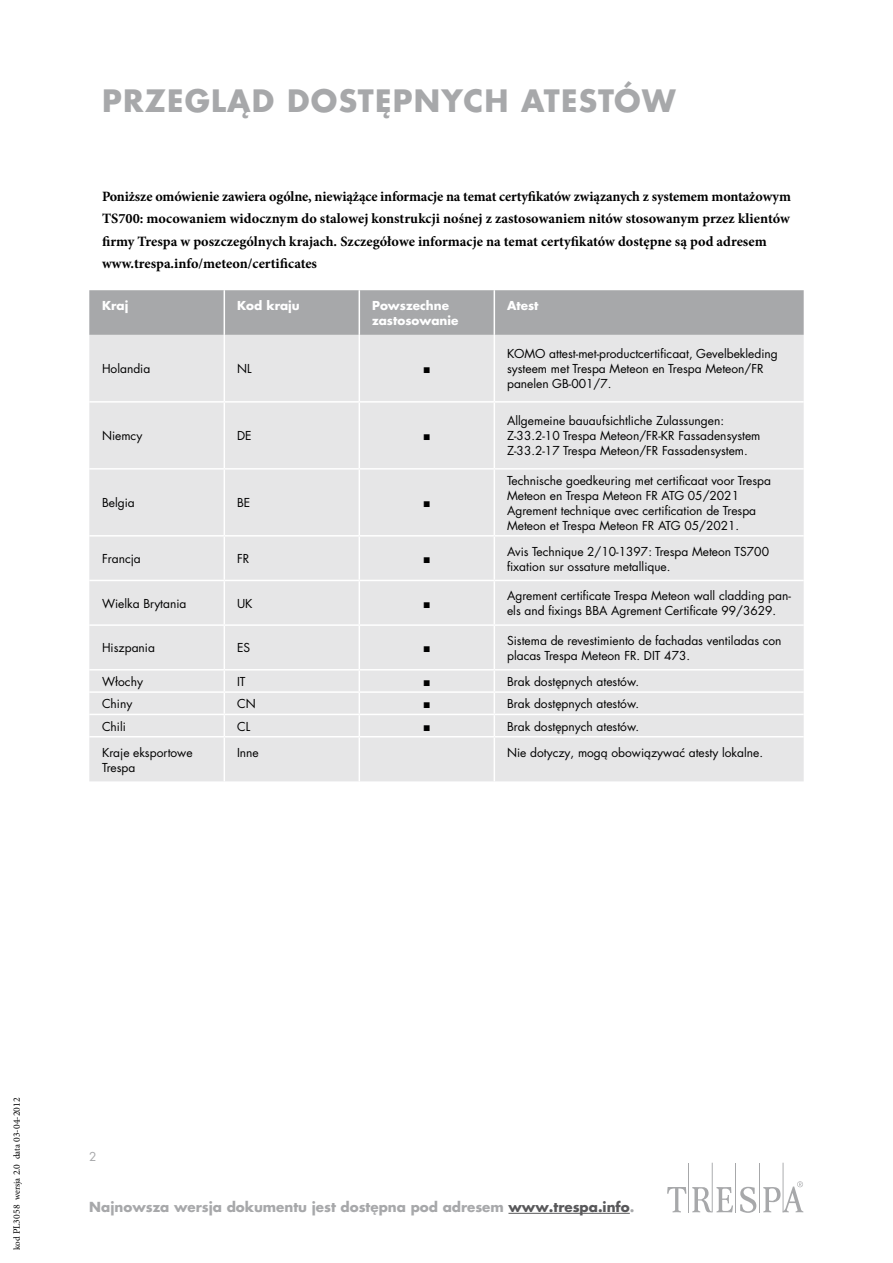
<style>
.page{position:relative;width:893px;height:1263px;background:#fff}
.page>*{position:absolute;margin:0;border:0;box-sizing:border-box;transform-origin:0 0}
.t1{font:700 30px "Futura LT Pro";letter-spacing:.04em;color:#a7a8aa}
.t2{font:700 14.25px/22.4px "Minion Pro";letter-spacing:-.005em;color:#000}
.t3{font:700 13.5px "Futura LT Pro";color:#a7a8aa}
.t4{font:12px/15px "Futura LT Pro";color:#000}
.t5{font:12px "TR Futura";color:#000}
.t6{font:700 12px/15px "TR Futura";color:#fff}
.t7{font:12px "TR Futura";color:#a7a8aa}
.t8{font:9.75px "Minion Pro";color:#000}
.s1{font-size:9px}
.s2{font-family:"TR Minion"}
.s3{color:#58585a}
</style>
<div class="page">
<hr style="left:759px;top:1163px;width:1px;height:49px;background:#a7a8aa">
<hr style="left:783px;top:1163px;width:1px;height:49px;background:#a7a8aa">
<hr style="left:735px;top:1163px;width:1px;height:49px;background:#a7a8aa">
<hr style="left:712px;top:1163px;width:1px;height:49px;background:#a7a8aa">
<hr style="left:688px;top:1163px;width:1px;height:49px;background:#a7a8aa">
<svg style="left:740px;top:1187px;width:16px;height:26px"></svg>
<svg style="left:667px;top:1187px;width:19px;height:25px"></svg>
<svg style="left:692px;top:1187px;width:41px;height:25px"></svg>
<svg style="left:763px;top:1181px;width:40px;height:31px"></svg>
<hr style="left:508px;top:1213px;width:122px;height:1px;background:#58585a">
<div style="left:89px;top:290px;width:715px;height:45px;background:#a7a8aa"></div>
<div style="left:89px;top:335px;width:715px;height:446px;background:#e6e6e7"></div>
<hr style="left:224px;top:290px;width:1px;height:45px;background:#fff">
<hr style="left:359px;top:290px;width:1px;height:45px;background:#fff">
<hr style="left:494px;top:290px;width:1px;height:45px;background:#fff">
<hr style="left:224px;top:335px;width:1px;height:66px;background:#fff">
<hr style="left:359px;top:335px;width:1px;height:66px;background:#fff">
<hr style="left:494px;top:335px;width:1px;height:66px;background:#fff">
<hr style="left:224px;top:403px;width:1px;height:65px;background:#fff">
<hr style="left:359px;top:403px;width:1px;height:65px;background:#fff">
<hr style="left:494px;top:403px;width:1px;height:65px;background:#fff">
<hr style="left:224px;top:470px;width:1px;height:65px;background:#fff">
<hr style="left:359px;top:470px;width:1px;height:65px;background:#fff">
<hr style="left:494px;top:470px;width:1px;height:65px;background:#fff">
<hr style="left:224px;top:536px;width:1px;height:44px;background:#fff">
<hr style="left:359px;top:536px;width:1px;height:44px;background:#fff">
<hr style="left:494px;top:536px;width:1px;height:44px;background:#fff">
<hr style="left:224px;top:581px;width:1px;height:43px;background:#fff">
<hr style="left:359px;top:581px;width:1px;height:43px;background:#fff">
<hr style="left:494px;top:581px;width:1px;height:43px;background:#fff">
<hr style="left:224px;top:626px;width:1px;height:43px;background:#fff">
<hr style="left:359px;top:626px;width:1px;height:43px;background:#fff">
<hr style="left:494px;top:626px;width:1px;height:43px;background:#fff">
<svg style="left:224px;top:670px;width:1px;height:66px"></svg>
<svg style="left:359px;top:670px;width:1px;height:66px"></svg>
<svg style="left:494px;top:670px;width:1px;height:66px"></svg>
<hr style="left:224px;top:737px;width:1px;height:44px;background:#fff">
<hr style="left:359px;top:737px;width:1px;height:44px;background:#fff">
<hr style="left:494px;top:737px;width:1px;height:44px;background:#fff">
<hr style="left:89px;top:401px;width:135px;height:2px;background:#fff">
<hr style="left:224px;top:401px;width:135px;height:2px;background:#fff">
<hr style="left:359px;top:401px;width:135px;height:2px;background:#fff">
<hr style="left:494px;top:401px;width:310px;height:2px;background:#fff">
<hr style="left:89px;top:468px;width:135px;height:2px;background:#fff">
<hr style="left:224px;top:468px;width:135px;height:2px;background:#fff">
<hr style="left:359px;top:468px;width:135px;height:2px;background:#fff">
<hr style="left:494px;top:468px;width:310px;height:2px;background:#fff">
<hr style="left:89px;top:535px;width:135px;height:1px;background:#fff">
<hr style="left:224px;top:535px;width:135px;height:1px;background:#fff">
<hr style="left:359px;top:535px;width:135px;height:1px;background:#fff">
<hr style="left:494px;top:535px;width:310px;height:1px;background:#fff">
<hr style="left:89px;top:580px;width:135px;height:1px;background:#fff">
<hr style="left:224px;top:580px;width:135px;height:1px;background:#fff">
<hr style="left:359px;top:580px;width:135px;height:1px;background:#fff">
<hr style="left:494px;top:580px;width:310px;height:1px;background:#fff">
<hr style="left:89px;top:624px;width:135px;height:2px;background:#fff">
<hr style="left:224px;top:624px;width:135px;height:2px;background:#fff">
<hr style="left:359px;top:624px;width:135px;height:2px;background:#fff">
<hr style="left:494px;top:624px;width:310px;height:2px;background:#fff">
<hr style="left:89px;top:669px;width:135px;height:1px;background:#fff">
<hr style="left:224px;top:669px;width:135px;height:1px;background:#fff">
<hr style="left:359px;top:669px;width:135px;height:1px;background:#fff">
<hr style="left:494px;top:669px;width:310px;height:1px;background:#fff">
<hr style="left:89px;top:691px;width:135px;height:2px;background:#fff">
<hr style="left:224px;top:691px;width:135px;height:2px;background:#fff">
<hr style="left:359px;top:691px;width:135px;height:2px;background:#fff">
<hr style="left:494px;top:691px;width:310px;height:2px;background:#fff">
<hr style="left:89px;top:714px;width:135px;height:1px;background:#fff">
<hr style="left:224px;top:714px;width:135px;height:1px;background:#fff">
<hr style="left:359px;top:714px;width:135px;height:1px;background:#fff">
<hr style="left:89px;top:736px;width:135px;height:1px;background:#fff">
<hr style="left:224px;top:736px;width:135px;height:1px;background:#fff">
<hr style="left:359px;top:736px;width:135px;height:1px;background:#fff">
<hr style="left:494px;top:714px;width:310px;height:1px;background:#fff">
<hr style="left:494px;top:736px;width:310px;height:1px;background:#fff">
<h1 class="t1" style="left:102px;top:77px;width:41px">PRZE</h1>
<h1 class="t1" style="left:185px;top:77px;width:461px">GLĄD DOSTĘPNYCH ATESTÓW</h1>
<p class="t2" style="left:102px;top:186px;width:690px">Poniższe omówienie zawiera ogólne, niewiążące informacje na temat certyfikatów związanych z systemem montażowym TS700: mocowaniem widocznym do stalowej konstrukcji nośnej z zastosowaniem nitów stosowanym przez klientów firmy Trespa w poszczególnych krajach. Szczegółowe informacje na temat certyfikatów dostępne są pod adresem www.trespa.info/meteon/certificates</p>
<p class="t6" style="left:102px;top:298px;width:28px">Kraj</p>
<p class="t6" style="left:237px;top:298px;width:64px">Kod kraju</p>
<p class="t6" style="left:372px;top:298px;width:88px">Powszechne zastosowanie</p>
<p class="t6" style="left:507px;top:298px;width:33px">Atest</p>
<p class="t5" style="left:102px;top:360px;width:50px">Holandia</p>
<p class="t5" style="left:237px;top:360px;width:16px">NL</p>
<p class="t5" style="left:424px;top:360px;width:7px">防</p>
<p class="t4" style="left:507px;top:346px;width:272px">KOMO attest-met-productcertificaat, Gevelbekleding systeem met Trespa Meteon en Trespa Meteon/FR panelen GB-001/7.</p>
<p class="t5" style="left:102px;top:428px;width:42px">Niemcy</p>
<p class="t5" style="left:237px;top:428px;width:16px">DE</p>
<p class="t5" style="left:424px;top:428px;width:7px">防</p>
<p class="t5" style="left:102px;top:495px;width:34px">Belgia</p>
<p class="t5" style="left:237px;top:495px;width:15px">BE</p>
<p class="t5" style="left:424px;top:495px;width:7px">防</p>
<p class="t4" style="left:507px;top:413px;width:255px">Allgemeine bauaufsichtliche Zulassungen:<br>Z-33.2-10 Trespa Meteon/FR-KR Fassadensystem<br>Z-33.2-17 Trespa Meteon/FR Fassadensystem.</p>
<p class="t4" style="left:507px;top:473px;width:265px">Technische goedkeuring met certificaat voor Trespa Meteon en Trespa Meteon FR ATG 05/2021<br>Agrement technique avec certification de Trespa Meteon et Trespa Meteon FR ATG 05/2021.</p>
<p class="t5" style="left:102px;top:550px;width:40px">Francja</p>
<p class="t5" style="left:237px;top:550px;width:14px">FR</p>
<p class="t5" style="left:424px;top:550px;width:7px">防</p>
<p class="t4" style="left:507px;top:543px;width:263px">Avis Technique 2/10-1397: Trespa Meteon TS700 fixation sur ossature metallique.</p>
<p class="t5" style="left:102px;top:595px;width:86px">Wielka Brytania</p>
<p class="t5" style="left:237px;top:595px;width:17px">UK</p>
<p class="t5" style="left:424px;top:595px;width:7px">防</p>
<p class="t4" style="left:507px;top:588px;width:285px">Agrement certificate Trespa Meteon wall cladding pan&shy;els and fixings BBA Agrement Certificate 99/3629.</p>
<p class="t5" style="left:102px;top:640px;width:54px">Hiszpania</p>
<p class="t5" style="left:237px;top:640px;width:15px">ES</p>
<p class="t5" style="left:424px;top:640px;width:7px">防</p>
<p class="t4" style="left:507px;top:633px;width:276px">Sistema de revestimiento de fachadas ventiladas con placas Trespa Meteon FR. DIT 473.</p>
<p class="t5" style="left:102px;top:673px;width:42px">Włochy</p>
<p class="t5" style="left:237px;top:673px;width:10px">IT</p>
<p class="t5" style="left:424px;top:673px;width:7px">防</p>
<p class="t4" style="left:507px;top:674px;width:134px">Brak dostępnych atestów.</p>
<p class="t5" style="left:102px;top:695px;width:32px">Chiny</p>
<p class="t5" style="left:237px;top:695px;width:20px">CN</p>
<p class="t5" style="left:424px;top:695px;width:7px">防</p>
<p class="t4" style="left:507px;top:696px;width:134px">Brak dostępnych atestów.</p>
<p class="t5" style="left:102px;top:718px;width:25px">Chili</p>
<p class="t5" style="left:237px;top:718px;width:15px">CL</p>
<p class="t5" style="left:424px;top:718px;width:7px">防</p>
<p class="t4" style="left:507px;top:718px;width:134px">Brak dostępnych atestów.</p>
<p class="t4" style="left:102px;top:745px;width:92px">Kraje eksportowe<br>Trespa</p>
<p class="t4" style="left:237px;top:745px;width:23px">Inne</p>
<p class="t4" style="left:507px;top:745px;width:257px">Nie dotyczy, mogą obowiązywać atesty lokalne.</p>
<p class="t8" style="left:11px;top:1250px;width:154px;rotate:-90deg"><span class="s1">kod</span> PL<span class="s2">3058</span> <span class="s1">wersja</span> 2.0 <span class="s1">data</span> 03-04-2012</p>
<p class="t7" style="left:89px;top:1148px;width:9px">2</p>
<p class="t3" style="left:89px;top:1196px;width:547px">Najnowsza wersja dokumentu jest dostępna pod adresem <span class="s3">www.trespa.info</span>.</p>
</div>
